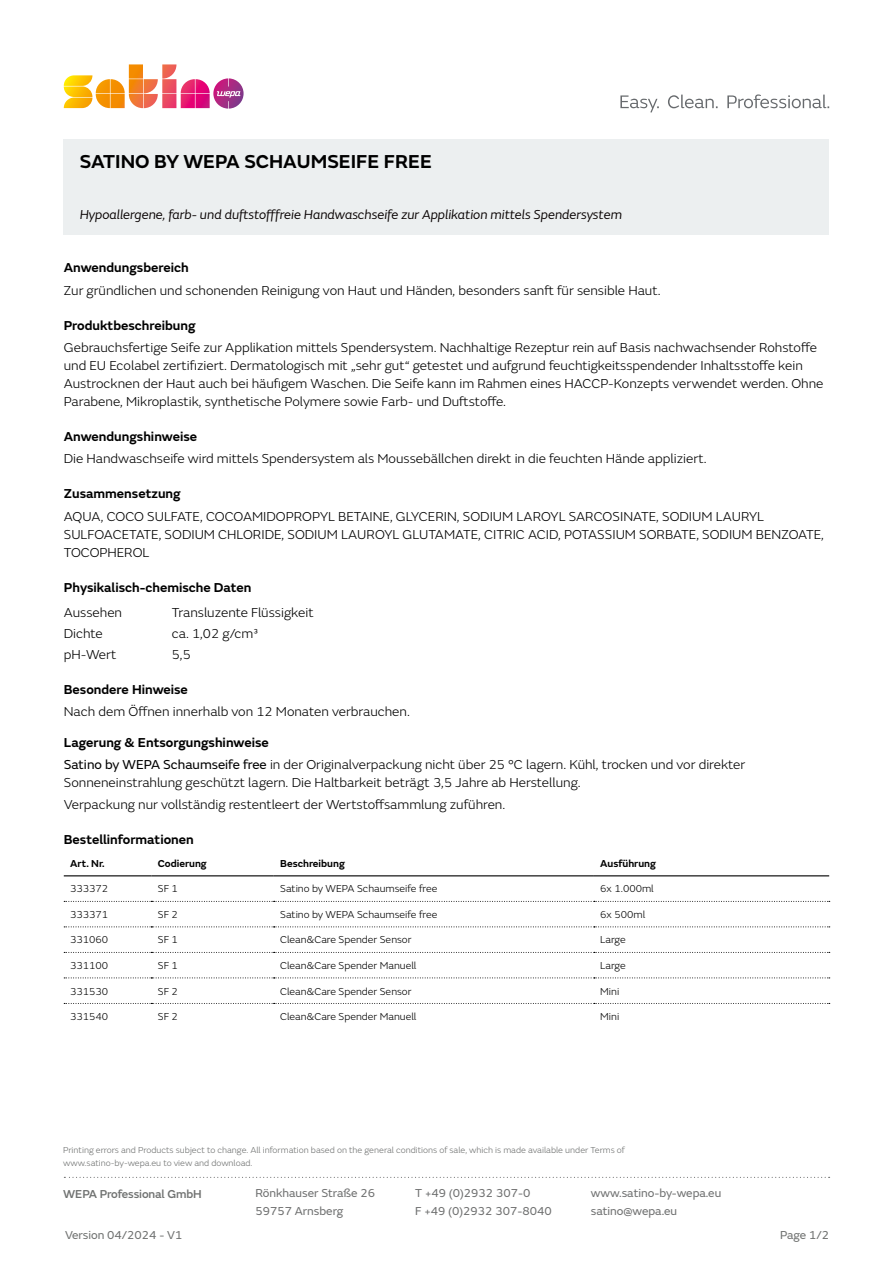
<style>
.page{position:relative;width:893px;height:1263px;background:#fff}
.page>*{position:absolute;margin:0;border:0;box-sizing:border-box;transform-origin:0 0}
.SUB{font:600 19.5px "FS Emeric";color:#000}
._5-Produktbeschreibung{font:300 13.5px/18px "FS Emeric";color:#000}
._5c_italic_überschrift{font:300 13.5px/18px "FS Emeric";color:#000}
._4-Produktname{font:600 13.5px "FS Emeric";color:#000}
._4-Produktname-2{font:italic 13.5px "FS Emeric";color:#060000}
._5c_italic_überschrift-2{font:600 13.5px "FS Emeric";color:#000}
.t1{font:12px/18px "FS Emeric";color:#6f7070}
.t2{font:12px "FS Emeric";color:#6f7170}
.t3{font:500 12px "FS Emeric";letter-spacing:-.01em;color:#6f7170}
._6-Tabelle-Datenblatt{font:300 10.5px "FS Emeric";color:#000}
._6-Tabelle-Datenblatt-2{font:600 10.5px "FS Emeric";color:#000}
.t4{font:300 9px/12.8px "FS Emeric";color:#6f7170}
.s1{font-weight:400}
</style>
<div class="page">
<svg style="left:64px;top:1177px;width:766px;height:1px"></svg>
<svg style="left:620px;top:94px;width:209px;height:19px"></svg>
<svg style="left:64px;top:64px;width:180px;height:45px"></svg>
<hr style="left:64px;top:875px;width:87px;height:1px;background:#000">
<hr style="left:151px;top:875px;width:123px;height:1px;background:#000">
<hr style="left:274px;top:875px;width:320px;height:1px;background:#000">
<hr style="left:594px;top:875px;width:235px;height:1px;background:#000">
<svg style="left:64px;top:901px;width:766px;height:1px"></svg>
<svg style="left:64px;top:926px;width:766px;height:1px"></svg>
<svg style="left:64px;top:952px;width:766px;height:1px"></svg>
<svg style="left:64px;top:977px;width:766px;height:1px"></svg>
<svg style="left:64px;top:1003px;width:766px;height:1px"></svg>
<div style="left:64px;top:139px;width:765px;height:95px;background:#eceff0"></div>
<p class="SUB" style="left:80px;top:147px;width:354px">SATINO BY WEPA SCHAUMSEIFE FREE</p>
<p class="_4-Produktname-2" style="left:80px;top:205px;width:544px">Hypoallergene, farb- und duftstofffreie Handwaschseife zur Applikation mittels Spendersystem</p>
<p class="_4-Produktname" style="left:64px;top:257px;width:126px">Anwendungsbereich</p>
<p class="_5-Produktbeschreibung" style="left:64px;top:281px;width:598px">Zur gründlichen und schonenden Reinigung von Haut und Händen, besonders sanft für sensible Haut.</p>
<p class="_4-Produktname" style="left:64px;top:315px;width:133px">Produktbeschreibung</p>
<p class="_5-Produktbeschreibung" style="left:64px;top:338px;width:761px">Gebrauchsfertige Seife zur Applikation mittels Spendersystem. Nachhaltige Rezeptur rein auf Basis nachwachsender Rohstoffe und EU Ecolabel zertifiziert. Dermatologisch mit „sehr gut“ getestet und aufgrund feuchtigkeitsspendender Inhaltsstoffe kein Austrocknen der Haut auch bei häufigem Waschen. Die Seife kann im Rahmen eines HACCP-Konzepts verwendet werden. Ohne Parabene, Mikroplastik, synthetische Polymere sowie Farb- und Duftstoffe.</p>
<p class="_4-Produktname" style="left:64px;top:426px;width:135px">Anwendungshinweise</p>
<p class="_5-Produktbeschreibung" style="left:64px;top:449px;width:644px">Die Handwaschseife wird mittels Spendersystem als Moussebällchen direkt in die feuchten Hände appliziert.</p>
<p class="_4-Produktname" style="left:64px;top:483px;width:118px">Zusammensetzung</p>
<p class="_5c_italic_überschrift" style="left:64px;top:506px;width:762px">AQUA, COCO SULFATE, COCOAMIDOPROPYL BETAINE, GLYCERIN, SODIUM LAROYL SARCOSINATE, SODIUM LAURYL<br>SULFOACETATE, SODIUM CHLORIDE, SODIUM LAUROYL GLUTAMATE, CITRIC ACID, POTASSIUM SORBATE, SODIUM BENZOATE,<br>TOCOPHEROL</p>
<p class="_4-Produktname" style="left:64px;top:577px;width:189px">Physikalisch-chemische Daten</p>
<p class="_5-Produktbeschreibung" style="left:64px;top:603px;width:60px">Aussehen</p>
<p class="_5-Produktbeschreibung" style="left:172px;top:603px;width:143px">Transluzente Flüssigkeit</p>
<p class="_5-Produktbeschreibung" style="left:64px;top:624px;width:41px">Dichte</p>
<p class="_5-Produktbeschreibung" style="left:172px;top:624px;width:88px">ca. 1,02 g/cm³</p>
<p class="_5-Produktbeschreibung" style="left:64px;top:645px;width:54px">pH-Wert</p>
<p class="_5-Produktbeschreibung" style="left:172px;top:645px;width:21px">5,5</p>
<p class="_4-Produktname" style="left:64px;top:679px;width:126px">Besondere Hinweise</p>
<p class="_5c_italic_überschrift" style="left:64px;top:702px;width:348px">Nach dem Öffnen innerhalb von 12 Monaten verbrauchen.</p>
<p class="_5c_italic_überschrift-2" style="left:64px;top:732px;width:207px">Lagerung &amp; Entsorgungshinweise</p>
<p class="_5c_italic_überschrift" style="left:64px;top:755px;width:683px"><span class="s1">Satino by WEPA Schaumseife free</span> in der Originalverpackung nicht über 25 °C lagern. Kühl, trocken und vor direkter<br>Sonneneinstrahlung geschützt lagern. Die Haltbarkeit beträgt 3,5 Jahre ab Herstellung.</p>
<p class="_5c_italic_überschrift" style="left:64px;top:795px;width:443px">Verpackung nur vollständig restentleert der Wertstoffsammlung zuführen.</p>
<p class="_4-Produktname" style="left:64px;top:829px;width:132px">Bestellinformationen</p>
<p class="_6-Tabelle-Datenblatt-2" style="left:70px;top:855px;width:36px">Art. Nr.</p>
<p class="_6-Tabelle-Datenblatt-2" style="left:158px;top:855px;width:51px">Codierung</p>
<p class="_6-Tabelle-Datenblatt-2" style="left:280px;top:855px;width:66px">Beschreibung</p>
<p class="_6-Tabelle-Datenblatt-2" style="left:600px;top:855px;width:57px">Ausführung</p>
<p class="_6-Tabelle-Datenblatt" style="left:70px;top:882px;width:40px">333372</p>
<p class="_6-Tabelle-Datenblatt" style="left:158px;top:882px;width:22px">SF 1</p>
<p class="_6-Tabelle-Datenblatt" style="left:280px;top:882px;width:159px">Satino by WEPA Schaumseife free</p>
<p class="_6-Tabelle-Datenblatt" style="left:600px;top:882px;width:55px">6x 1.000ml</p>
<p class="_6-Tabelle-Datenblatt" style="left:70px;top:907px;width:40px">333371</p>
<p class="_6-Tabelle-Datenblatt" style="left:158px;top:907px;width:22px">SF 2</p>
<p class="_6-Tabelle-Datenblatt" style="left:280px;top:907px;width:159px">Satino by WEPA Schaumseife free</p>
<p class="_6-Tabelle-Datenblatt" style="left:600px;top:907px;width:46px">6x 500ml</p>
<p class="_6-Tabelle-Datenblatt" style="left:70px;top:933px;width:40px">331060</p>
<p class="_6-Tabelle-Datenblatt" style="left:158px;top:933px;width:22px">SF 1</p>
<p class="_6-Tabelle-Datenblatt" style="left:280px;top:933px;width:133px">Clean&amp;Care Spender Sensor</p>
<p class="_6-Tabelle-Datenblatt" style="left:600px;top:933px;width:27px">Large</p>
<p class="_6-Tabelle-Datenblatt" style="left:70px;top:958px;width:40px">331100</p>
<p class="_6-Tabelle-Datenblatt" style="left:158px;top:958px;width:22px">SF 1</p>
<p class="_6-Tabelle-Datenblatt" style="left:280px;top:958px;width:138px">Clean&amp;Care Spender Manuell</p>
<p class="_6-Tabelle-Datenblatt" style="left:600px;top:958px;width:27px">Large</p>
<p class="_6-Tabelle-Datenblatt" style="left:70px;top:984px;width:40px">331530</p>
<p class="_6-Tabelle-Datenblatt" style="left:158px;top:984px;width:22px">SF 2</p>
<p class="_6-Tabelle-Datenblatt" style="left:280px;top:984px;width:133px">Clean&amp;Care Spender Sensor</p>
<p class="_6-Tabelle-Datenblatt" style="left:600px;top:984px;width:21px">Mini</p>
<p class="_6-Tabelle-Datenblatt" style="left:70px;top:1009px;width:40px">331540</p>
<p class="_6-Tabelle-Datenblatt" style="left:158px;top:1009px;width:22px">SF 2</p>
<p class="_6-Tabelle-Datenblatt" style="left:280px;top:1009px;width:138px">Clean&amp;Care Spender Manuell</p>
<p class="_6-Tabelle-Datenblatt" style="left:600px;top:1009px;width:21px">Mini</p>
<p class="t4" style="left:63px;top:1144px;width:563px">Printing errors and Products subject to change. All information based on the general conditions of sale, which is made available under Terms of www.satino-by-wepa.eu to view and download.</p>
<p class="t3" style="left:63px;top:1185px;width:140px">WEPA Professional GmbH</p>
<p class="t2" style="left:65px;top:1227px;width:119px">Version 04/2024 - V1</p>
<p class="t1" style="left:255px;top:1184px;width:121px">Rönkhauser Straße 26<br>59757 Arnsberg</p>
<p class="t1" style="left:415px;top:1184px;width:138px">T +49 (0)2932 307-0<br>F +49 (0)2932 307-8040</p>
<p class="t1" style="left:591px;top:1184px;width:132px">www.satino-by-wepa.eu satino@wepa.eu</p>
<p class="t2" style="left:780px;top:1227px;width:51px">Page 1/2</p>
</div>
